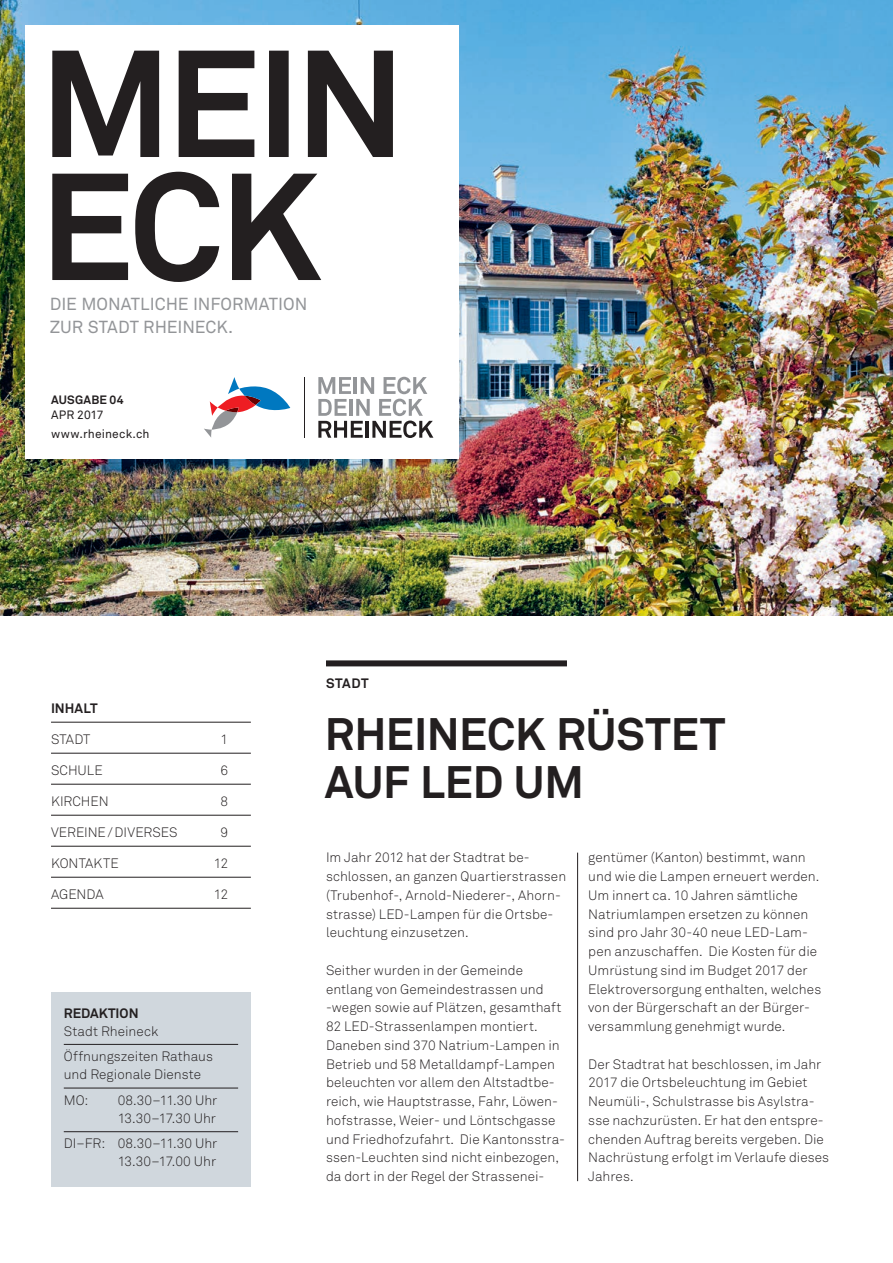
<style>
.page{position:relative;width:893px;height:1263px;background:#fff}
.page>*{position:absolute;margin:0;border:0;box-sizing:border-box;transform-origin:0 0}
.t1{font:700 45px "Akkurat Pro";letter-spacing:-.005em;color:#231f20}
.t2{font:17.25px/22.5px "Akkurat Pro";color:#939598}
.Lauftext{font:300 13.5px/18.8px "Akkurat Pro";letter-spacing:.005em;color:#231f20}
.Lauftext-2{font:700 13.5px "Akkurat Pro";color:#231f20}
.Untertitel___Lead{font:700 13.5px "Akkurat Pro";letter-spacing:.03em;color:#231f20}
.t3{font:12px "Akkurat Pro";letter-spacing:.015em;color:#231f20}
.t4{font:700 12px "Akkurat Pro";letter-spacing:.015em;color:#231f20}
</style>
<div class="page">
<img style="left:0;top:0;width:893px;height:615px">
<div style="left:51px;top:992px;width:200px;height:194px;background:#d0d7dd"></div>
<hr style="left:64px;top:1044px;width:174px;height:1px;background:#231f20">
<hr style="left:64px;top:1088px;width:174px;height:1px;background:#231f20">
<hr style="left:64px;top:1131px;width:174px;height:1px;background:#231f20">
<div style="left:26px;top:26px;width:433px;height:433px;background:#fff"></div>
<svg style="left:52px;top:51px;width:341px;height:231px"></svg>
<hr style="left:304px;top:377px;width:1px;height:61px;background:#231f20">
<svg style="left:204px;top:377px;width:86px;height:60px"></svg>
<svg style="left:318px;top:377px;width:115px;height:61px"></svg>
<hr style="left:51px;top:722px;width:200px;height:1px;background:#231f20">
<hr style="left:51px;top:753px;width:200px;height:1px;background:#231f20">
<hr style="left:51px;top:784px;width:200px;height:1px;background:#231f20">
<hr style="left:51px;top:815px;width:200px;height:1px;background:#231f20">
<hr style="left:51px;top:846px;width:200px;height:1px;background:#231f20">
<hr style="left:51px;top:877px;width:200px;height:1px;background:#231f20">
<hr style="left:51px;top:908px;width:200px;height:1px;background:#231f20">
<div style="left:326px;top:660px;width:241px;height:6px;background:#231f20"></div>
<hr style="left:577px;top:853px;width:1px;height:328px;background:#231f20">
<p class="t2" style="left:50px;top:294px;width:259px">DIE MONATLICHE INFORMATION<br>ZUR STADT RHEINECK.</p>
<p class="t4" style="left:51px;top:392px;width:74px">AUSGABE 04</p>
<p class="t3" style="left:51px;top:408px;width:54px">APR 2017</p>
<p class="t3" style="left:51px;top:427px;width:100px">www.rheineck.ch</p>
<p class="Lauftext-2" style="left:51px;top:700px;width:48px">INHALT</p>
<p class="Lauftext" style="left:51px;top:730px;width:41px">STADT</p>
<p class="Lauftext" style="left:220px;top:730px;width:9px">1</p>
<p class="Lauftext" style="left:51px;top:761px;width:53px">SCHULE</p>
<p class="Lauftext" style="left:220px;top:761px;width:9px">6</p>
<p class="Lauftext" style="left:51px;top:792px;width:59px">KIRCHEN</p>
<p class="Lauftext" style="left:220px;top:792px;width:9px">8</p>
<p class="Lauftext" style="left:51px;top:823px;width:128px">VEREINE/DIVERSES</p>
<p class="Lauftext" style="left:220px;top:823px;width:9px">9</p>
<p class="Lauftext" style="left:51px;top:854px;width:69px">KONTAKTE</p>
<p class="Lauftext" style="left:214px;top:854px;width:16px">12</p>
<p class="Lauftext" style="left:51px;top:885px;width:54px">AGENDA</p>
<p class="Lauftext" style="left:214px;top:885px;width:16px">12</p>
<p class="Lauftext-2" style="left:64px;top:1004px;width:76px">REDAKTION</p>
<p class="Lauftext" style="left:64px;top:1022px;width:96px">Stadt Rheineck</p>
<p class="Lauftext" style="left:64px;top:1048px;width:151px;line-height:18px">Öffnungszeiten Rathaus und Regionale Dienste</p>
<p class="Lauftext" style="left:64px;top:1091px;width:26px">MO:</p>
<p class="Lauftext" style="left:118px;top:1091px;width:101px;line-height:18px">08.30–11.30 Uhr<br>13.30–17.30 Uhr</p>
<p class="Lauftext" style="left:64px;top:1135px;width:155px;line-height:18px;text-align:right">DI–FR: 08.30–11.30 Uhr<br>13.30–17.00 Uhr</p>
<p class="Untertitel___Lead" style="left:326px;top:675px;width:44px">STADT</p>
<p class="t1" style="left:325px;top:706px;width:402px">RHEINECK RÜSTET</p>
<p class="t1" style="left:325px;top:754px;width:260px">AUF LED UM</p>
<p class="Lauftext" style="left:326px;top:848px;width:242px">Im Jahr 2012 hat der Stadtrat be&shy;schlossen, an ganzen Quartierstrassen (Trubenhof-, Arnold-Niederer-, Ahorn&shy;strasse) LED-Lampen für die Ortsbe&shy;leuchtung einzusetzen.</p>
<p class="Lauftext" style="left:326px;top:961px;width:241px">Seither wurden in der Gemeinde entlang von Gemeindestrassen und -wegen sowie auf Plätzen, gesamthaft 82 LED-Strassenlampen montiert.<br>Daneben sind 370 Natrium-Lampen in Betrieb und 58 Metalldampf-Lampen beleuchten vor allem den Altstadtbe&shy;reich, wie Hauptstrasse, Fahr, Löwen&shy;hofstrasse, Weier- und Löntschgasse und Friedhofzufahrt. Die Kantonsstra&shy;ssen-Leuchten sind nicht einbezogen, da dort in der Regel der Strassenei-</p>
<p class="Lauftext" style="left:588px;top:848px;width:235px">gentümer (Kanton) bestimmt, wann und wie die Lampen erneuert werden.<br>Um innert ca. 10 Jahren sämtliche Natriumlampen ersetzen zu können sind pro Jahr 30-40 neue LED-Lam&shy;pen anzuschaffen. Die Kosten für die Umrüstung sind im Budget 2017 der Elektroversorgung enthalten, welches von der Bürgerschaft an der Bürger&shy;versammlung genehmigt wurde.</p>
<p class="Lauftext" style="left:588px;top:1055px;width:242px">Der Stadtrat hat beschlossen, im Jahr 2017 die Ortsbeleuchtung im Gebiet Neumüli-, Schulstrasse bis Asylstra&shy;sse nachzurüsten. Er hat den entspre&shy;chenden Auftrag bereits vergeben. Die Nachrüstung erfolgt im Verlaufe dieses Jahres.</p>
</div>
